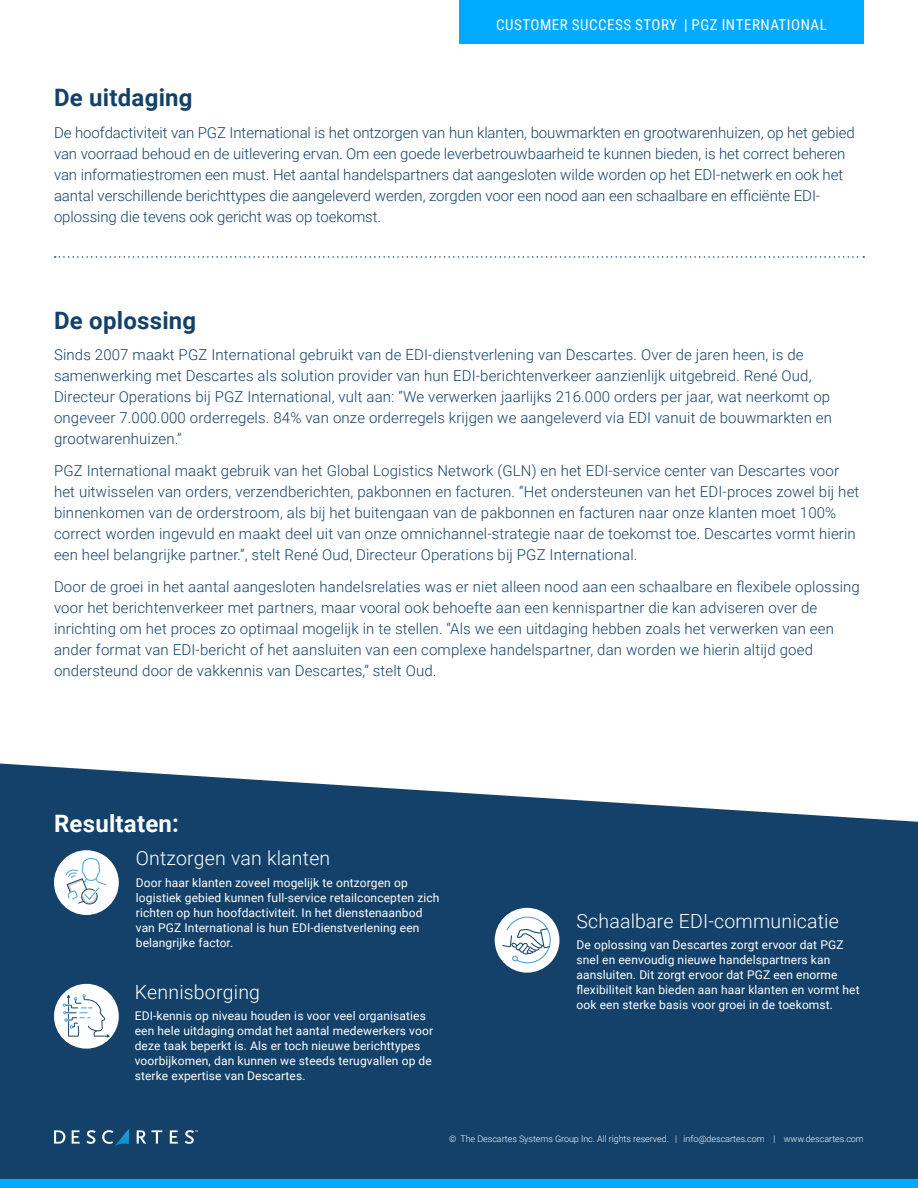
<style>
.page{position:relative;width:918px;height:1188px;background:#fff}
.page>*{position:absolute;margin:0;border:0;box-sizing:border-box;transform-origin:0 0}
.t1{font:700 24px "Roboto";letter-spacing:.01em;color:#134169}
.t2{font:700 24px "Roboto";letter-spacing:.01em;color:#fff}
.t3{font:300 19.5px "Roboto";letter-spacing:.01em;color:#fff}
.t4{font:300 15px/21px "Roboto";letter-spacing:.01em;color:#134169}
.t5{font:15px "Roboto Condensed";letter-spacing:.035em;color:#fff}
.t6{font:12px/15px "Roboto";letter-spacing:.01em;color:#fff}
.t7{font:300 9px "Roboto";letter-spacing:-.005em;color:#fff}
</style>
<div class="page">
<svg style="left:0;top:764px;width:918px;height:415px;background:#234e73"></svg>
<svg style="left:55px;top:256px;width:809px;height:2px"></svg>
<div style="left:0;top:1179px;width:918px;height:9px;background:#0af"></div>
<svg style="left:72px;top:1130px;width:8px;height:14px"></svg>
<svg style="left:86px;top:1130px;width:10px;height:14px"></svg>
<svg style="left:102px;top:1129px;width:27px;height:18px"></svg>
<svg style="left:54px;top:1130px;width:11px;height:14px"></svg>
<svg style="left:137px;top:1130px;width:9px;height:14px"></svg>
<svg style="left:152px;top:1130px;width:10px;height:14px"></svg>
<svg style="left:170px;top:1130px;width:8px;height:14px"></svg>
<svg style="left:185px;top:1130px;width:13px;height:14px"></svg>
<div style="left:495px;top:908px;width:64px;height:65px;background:#fff;border-radius:50%"></div>
<svg style="left:502px;top:916px;width:49px;height:47px"></svg>
<div style="left:54px;top:850px;width:65px;height:65px;background:#fff;border-radius:50%"></div>
<svg style="left:65px;top:858px;width:41px;height:47px"></svg>
<div style="left:54px;top:984px;width:65px;height:65px;background:#fff;border-radius:50%"></div>
<svg style="left:63px;top:994px;width:47px;height:44px"></svg>
<div style="left:459px;top:0;width:405px;height:43px;background:#0af"></div>
<p class="t5" style="left:496px;top:14px;width:332px">CUSTOMER SUCCESS STORY | PGZ INTERNATIONAL</p>
<h1 class="t1" style="left:54px;top:81px;width:140px">De uitdaging</h1>
<p class="t4" style="left:54px;top:122px;width:802px">De hoofdactiviteit van PGZ International is het ontzorgen van hun klanten, bouwmarkten en grootwarenhuizen, op het gebied van voorraad behoud en de uitlevering ervan. Om een goede leverbetrouwbaarheid te kunnen bieden, is het correct beheren van informatiestromen een must. Het aantal handelspartners dat aangesloten wilde worden op het EDI-netwerk en ook het aantal verschillende berichttypes die aangeleverd werden, zorgden voor een nood aan een schaalbare en efficiënte EDI&shy;oplossing die tevens ook gericht was op toekomst.</p>
<h1 class="t1" style="left:54px;top:303px;width:144px">De oplossing</h1>
<p class="t4" style="left:54px;top:344px;width:780px">Sinds 2007 maakt PGZ International gebruikt van de EDI-dienstverlening van Descartes. Over de jaren heen, is de samenwerking met Descartes als solution provider van hun EDI-berichtenverkeer aanzienlijk uitgebreid. René Oud, Directeur Operations bij PGZ International, vult aan: “We verwerken jaarlijks 216.000 orders per jaar, wat neerkomt op ongeveer 7.000.000 orderregels. 84% van onze orderregels krijgen we aangeleverd via EDI vanuit de bouwmarkten en grootwarenhuizen.”</p>
<p class="t4" style="left:54px;top:460px;width:807px">PGZ International maakt gebruik van het Global Logistics Network (GLN) en het EDI-service center van Descartes voor het uitwisselen van orders, verzendberichten, pakbonnen en facturen. “Het ondersteunen van het EDI-proces zowel bij het binnenkomen van de orderstroom, als bij het buitengaan van de pakbonnen en facturen naar onze klanten moet 100% correct worden ingevuld en maakt deel uit van onze omnichannel-strategie naar de toekomst toe. Descartes vormt hierin een heel belangrijke partner.”, stelt René Oud, Directeur Operations bij PGZ International.</p>
<p class="t4" style="left:54px;top:576px;width:807px">Door de groei in het aantal aangesloten handelsrelaties was er niet alleen nood aan een schaalbare en flexibele oplossing voor het berichtenverkeer met partners, maar vooral ook behoefte aan een kennispartner die kan adviseren over de inrichting om het proces zo optimaal mogelijk in te stellen. “Als we een uitdaging hebben zoals het verwerken van een ander format van EDI-bericht of het aansluiten van een complexe handelspartner, dan worden we hierin altijd goed ondersteund door de vakkennis van Descartes,” stelt Oud.</p>
<h1 class="t2" style="left:54px;top:807px;width:127px">Resultaten:</h1>
<h2 class="t3" style="left:136px;top:845px;width:196px">Ontzorgen van klanten</h2>
<p class="t6" style="left:136px;top:874px;width:305px">Door haar klanten zoveel mogelijk te ontzorgen op logistiek gebied kunnen full-service retailconcepten zich richten op hun hoofdactiviteit. In het dienstenaanbod van PGZ International is hun EDI-dienstverlening een belangrijke factor.</p>
<h2 class="t3" style="left:135px;top:979px;width:127px">Kennisborging</h2>
<p class="t6" style="left:135px;top:1008px;width:300px">EDI-kennis op niveau houden is voor veel organisaties een hele uitdaging omdat het aantal medewerkers voor deze taak beperkt is. Als er toch nieuwe berichttypes voorbijkomen, dan kunnen we steeds terugvallen op de sterke expertise van Descartes.</p>
<h2 class="t3" style="left:577px;top:908px;width:264px">Schaalbare EDI-communicatie</h2>
<p class="t6" style="left:577px;top:937px;width:285px">De oplossing van Descartes zorgt ervoor dat PGZ snel en eenvoudig nieuwe handelspartners kan aansluiten. Dit zorgt ervoor dat PGZ een enorme flexibiliteit kan bieden aan haar klanten en vormt het ook een sterke basis voor groei in de toekomst.</p>
<p class="t7" style="left:449px;top:1132px;width:416px">© The Descartes Systems Group Inc. All rights reserved. | info@descartes.com | www.descartes.com</p>
</div>
